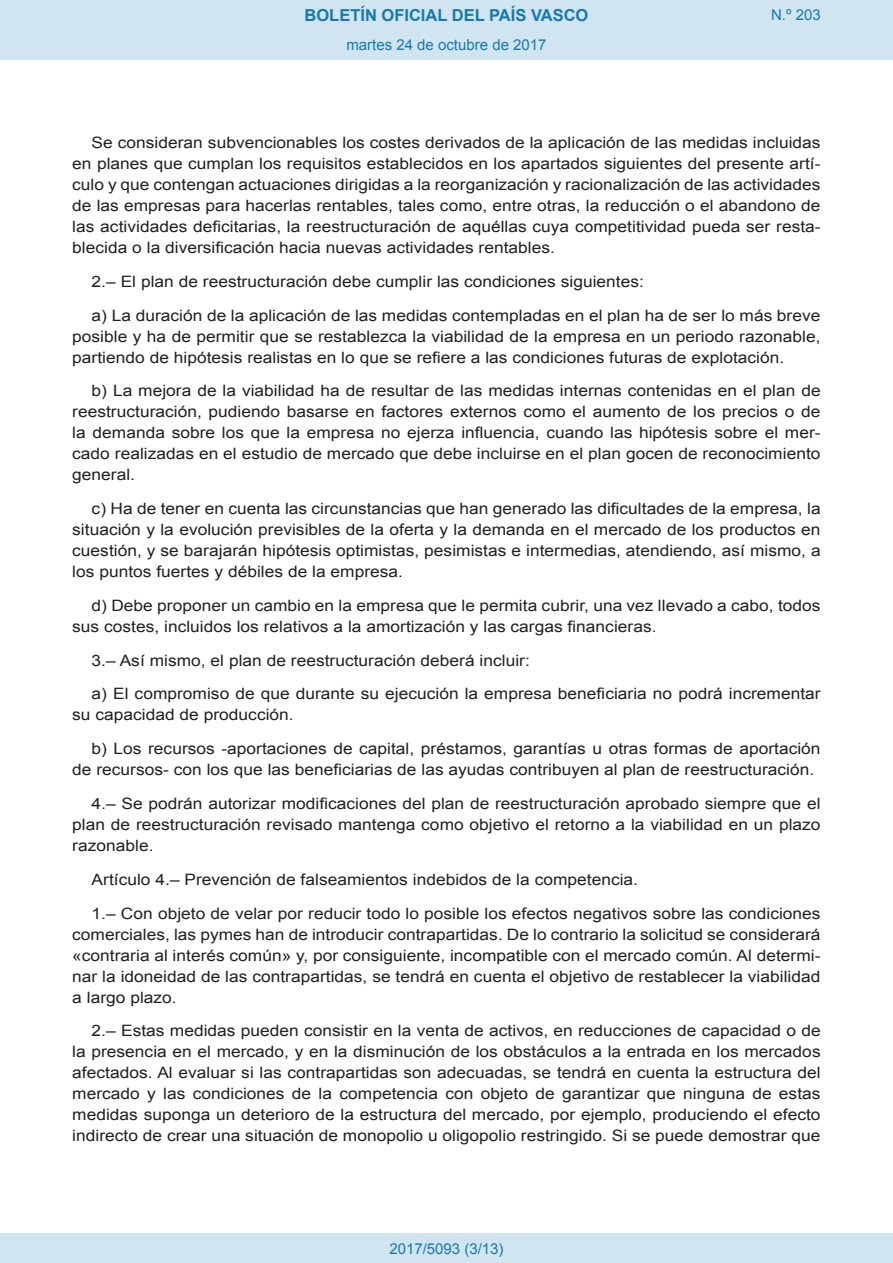
<style>
.page{position:relative;width:893px;height:1263px;background:#fff}
.page>*{position:absolute;margin:0;border:0;box-sizing:border-box;transform-origin:0 0}
.t1{font:700 16.5px "Arial";color:#1879ad}
.BOPVDetalle{font:15.6px/21px "Arial";color:#231f20;text-align:justify;scale:1.11 1}
.Paginacion_Centro{font:15px "Arial";color:#1879ad}
</style>
<div class="page">
<div style="left:0;top:0;width:893px;height:60px;background:#d0e5f0"></div>
<div style="left:0;top:1233px;width:893px;height:30px;background:#d0e5f0"></div>
<p class="t1" style="left:305px;top:4px;width:285px">BOLETÍN OFICIAL DEL PAÍS VASCO</p>
<p class="Paginacion_Centro" style="left:346px;top:35px;width:202px">martes 24 de octubre de 2017</p>
<p class="Paginacion_Centro" style="left:771px;top:5px;width:51px">N.º 203</p>
<p class="BOPVDetalle" style="left:72px;top:132px;width:676px;text-indent:19px">Se consideran subvencionables los costes derivados de la aplicación de las medidas incluidas en planes que cumplan los requisitos establecidos en los apartados siguientes del presente artí&shy;culo y que contengan actuaciones dirigidas a la reorganización y racionalización de las actividades de las empresas para hacerlas rentables, tales como, entre otras, la reducción o el abandono de las actividades deficitarias, la reestructuración de aquéllas cuya competitividad pueda ser resta&shy;blecida o la diversificación hacia nuevas actividades rentables.</p>
<p class="BOPVDetalle" style="left:92px;top:271px;width:499px">2.– El plan de reestructuración debe cumplir las condiciones siguientes:</p>
<p class="BOPVDetalle" style="left:72px;top:305px;width:675px;text-indent:19px">a) La duración de la aplicación de las medidas contempladas en el plan ha de ser lo más breve posible y ha de permitir que se restablezca la viabilidad de la empresa en un periodo razonable, partiendo de hipótesis realistas en lo que se refiere a las condiciones futuras de explotación.</p>
<p class="BOPVDetalle" style="left:72px;top:381px;width:676px;text-indent:19px">b) La mejora de la viabilidad ha de resultar de las medidas internas contenidas en el plan de reestructuración, pudiendo basarse en factores externos como el aumento de los precios o de la demanda sobre los que la empresa no ejerza influencia, cuando las hipótesis sobre el mer&shy;cado realizadas en el estudio de mercado que debe incluirse en el plan gocen de reconocimiento general.</p>
<p class="BOPVDetalle" style="left:72px;top:498px;width:676px;text-indent:19px">c) Ha de tener en cuenta las circunstancias que han generado las dificultades de la empresa, la situación y la evolución previsibles de la oferta y la demanda en el mercado de los productos en cuestión, y se barajarán hipótesis optimistas, pesimistas e intermedias, atendiendo, así mismo, a los puntos fuertes y débiles de la empresa.</p>
<p class="BOPVDetalle" style="left:72px;top:595px;width:676px;text-indent:19px">d) Debe proponer un cambio en la empresa que le permita cubrir, una vez llevado a cabo, todos sus costes, incluidos los relativos a la amortización y las cargas financieras.</p>
<p class="BOPVDetalle" style="left:92px;top:650px;width:396px">3.– Así mismo, el plan de reestructuración deberá incluir:</p>
<p class="BOPVDetalle" style="left:72px;top:684px;width:676px;text-indent:19px">a) El compromiso de que durante su ejecución la empresa beneficiaria no podrá incrementar su capacidad de producción.</p>
<p class="BOPVDetalle" style="left:72px;top:738px;width:676px;text-indent:19px">b) Los recursos -aportaciones de capital, préstamos, garantías u otras formas de aportación de recursos- con los que las beneficiarias de las ayudas contribuyen al plan de reestructuración.</p>
<p class="BOPVDetalle" style="left:72px;top:793px;width:676px;text-indent:19px">4.– Se podrán autorizar modificaciones del plan de reestructuración aprobado siempre que el plan de reestructuración revisado mantenga como objetivo el retorno a la viabilidad en un plazo razonable.</p>
<p class="BOPVDetalle" style="left:92px;top:869px;width:494px">Artículo 4.– Prevención de falseamientos indebidos de la competencia.</p>
<p class="BOPVDetalle" style="left:72px;top:903px;width:676px;text-indent:19px">1.– Con objeto de velar por reducir todo lo posible los efectos negativos sobre las condiciones comerciales, las pymes han de introducir contrapartidas. De lo contrario la solicitud se considerará «contraria al interés común» y, por consiguiente, incompatible con el mercado común. Al determi&shy;nar la idoneidad de las contrapartidas, se tendrá en cuenta el objetivo de restablecer la viabilidad a largo plazo.</p>
<p class="BOPVDetalle" style="left:72px;top:1020px;width:676px;text-indent:19px">2.– Estas medidas pueden consistir en la venta de activos, en reducciones de capacidad o de la presencia en el mercado, y en la disminución de los obstáculos a la entrada en los mercados afectados. Al evaluar si las contrapartidas son adecuadas, se tendrá en cuenta la estructura del mercado y las condiciones de la competencia con objeto de garantizar que ninguna de estas medidas suponga un deterioro de la estructura del mercado, por ejemplo, produciendo el efecto indirecto de crear una situación de monopolio u oligopolio restringido. Si se puede demostrar que</p>
<p class="Paginacion_Centro" style="left:389px;top:1238px;width:116px">2017/5093 (3/13)</p>
</div>
